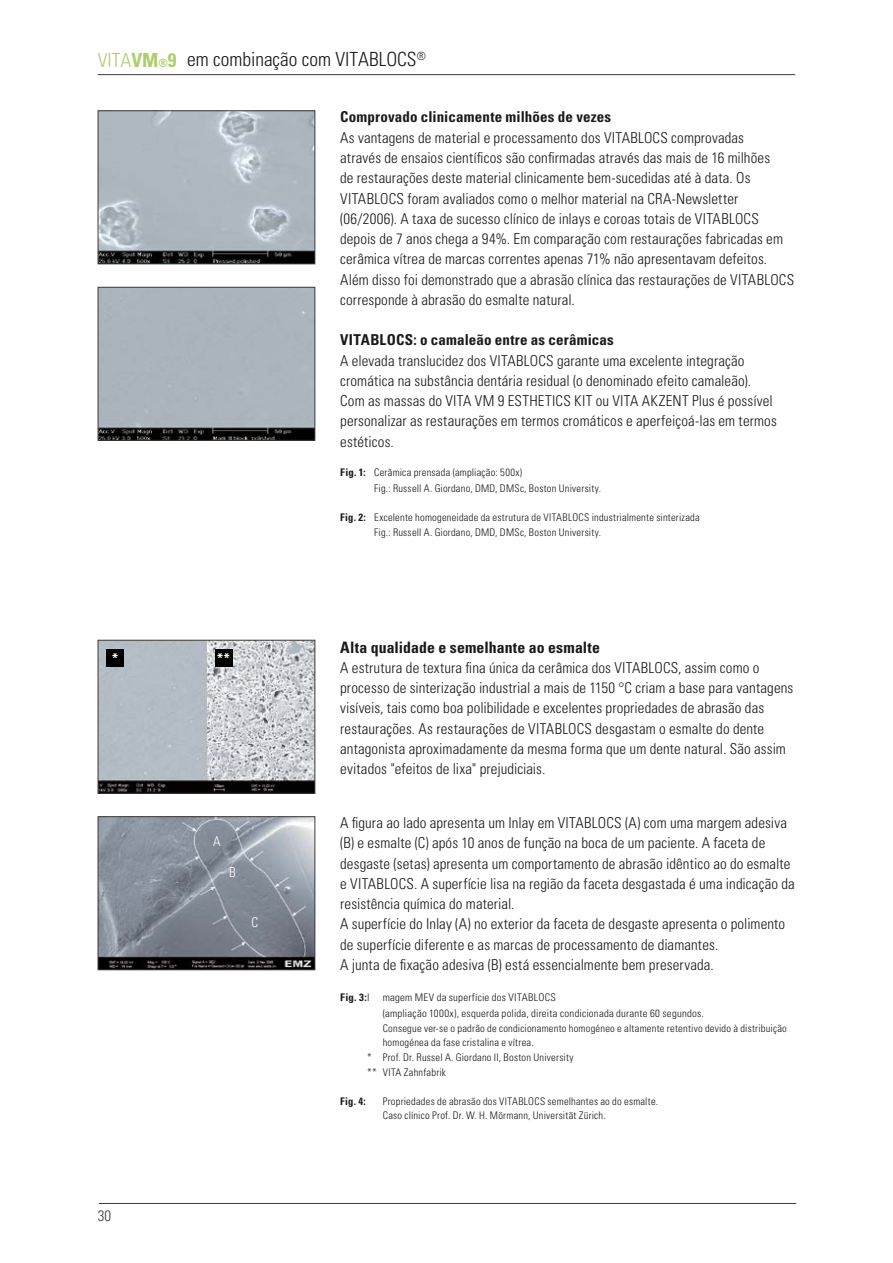
<style>
.page{position:relative;width:893px;height:1263px;background:#fff}
.page>*{position:absolute;margin:0;border:0;box-sizing:border-box;transform-origin:0 0}
.t1{font:300 condensed 19.5px "Univers LT";color:#1a1a1a}
.t2{font:300 condensed 19.5px "Univers LT";color:#adce6c}
.t3{font:700 condensed 15.75px "Univers LT";letter-spacing:.005em;color:#1a1a1a}
.t4{font:300 condensed 15px/20.2px "Univers LT";letter-spacing:.01em;color:#1a1a1a}
.t5{font:700 condensed 15px "Univers LT";letter-spacing:.01em;color:#1a1a1a}
.t6{font:300 condensed 15px "Univers LT";color:#3b3b3a}
.t7{font:700 condensed 13.65px "Univers LT";color:#fff}
.t8{font:300 condensed 13.5px "Univers LT";color:#fff}
.t9{font:300 condensed 10.5px/15.8px "Univers LT";letter-spacing:.02em;color:#1a1a1a}
.t10{font:700 condensed 10.5px "Univers LT";color:#1a1a1a}
.s1{font-weight:700}
.s2{font-weight:700;font-size:11.25px}
</style>
<div class="page">
<hr style="left:99px;top:1203px;width:697px;height:1px;background:#3b3b3a">
<hr style="left:98px;top:74px;width:697px;height:1px;background:#3b3b3a">
<img style="left:100px;top:289px;width:213px;height:150px">
<div style="left:98px;top:287px;width:217px;height:154px;border:1px solid #3b3b3a"></div>
<img style="left:100px;top:642px;width:213px;height:149px">
<div style="left:98px;top:640px;width:217px;height:153px;border:1px solid #3b3b3a"></div>
<img style="left:100px;top:818px;width:213px;height:150px">
<div style="left:98px;top:816px;width:217px;height:154px;border:1px solid #3b3b3a"></div>
<img style="left:100px;top:113px;width:213px;height:149px">
<div style="left:98px;top:111px;width:217px;height:153px;border:1px solid #3b3b3a"></div>
<svg style="left:106px;top:649px;width:18px;height:18px"></svg>
<svg style="left:215px;top:649px;width:18px;height:18px"></svg>
<h1 class="t2" style="left:98px;top:48px;width:80px">VITA<span class="s1">VM</span><span class="s2">®</span><span class="s1">9</span></h1>
<h1 class="t1" style="left:187px;top:48px;width:240px">em combinação com VITABLOCS<sup>®</sup></h1>
<p class="t5" style="left:340px;top:108px;width:272px">Comprovado clinicamente milhões de vezes</p>
<p class="t4" style="left:340px;top:127px;width:455px">As vantagens de material e processamento dos VITABLOCS comprovadas<br>através de ensaios científicos são confirmadas através das mais de 16 milhões<br>de restaurações deste material clinicamente bem-sucedidas até à data. Os VITABLOCS foram avaliados como o melhor material na CRA-Newsletter (06/2006). A taxa de sucesso clínico de inlays e coroas totais de VITABLOCS depois de 7 anos chega a 94%. Em comparação com restaurações fabricadas em cerâmica vítrea de marcas correntes apenas 71% não apresentavam defeitos.<br>Além disso foi demonstrado que a abrasão clínica das restaurações de VITABLOCS corresponde à abrasão do esmalte natural.</p>
<p class="t5" style="left:340px;top:331px;width:275px">VITABLOCS: o camaleão entre as cerâmicas</p>
<p class="t4" style="left:340px;top:350px;width:438px">A elevada translucidez dos VITABLOCS garante uma excelente integração cromática na substância dentária residual (o denominado efeito camaleão).<br>Com as massas do VITA VM 9 ESTHETICS KIT ou VITA AKZENT Plus é possível personalizar as restaurações em termos cromáticos e aperfeiçoá-las em termos estéticos.</p>
<p class="t9" style="left:374px;top:464px;width:228px;text-indent:-34px"><span class="s1">Fig. 1:</span> Cerâmica prensada (ampliação: 500x)<br>Fig.: Russell A. Giordano, DMD, DMSc, Boston University.</p>
<p class="t9" style="left:374px;top:510px;width:327px;line-height:14.7px;text-indent:-34px"><span class="s1">Fig. 2:</span> Excelente homogeneidade da estrutura de VITABLOCS industrialmente sinterizada<br>Fig.: Russell A. Giordano, DMD, DMSc, Boston University.</p>
<p class="t7" style="left:112px;top:650px;width:8px">*</p>
<p class="t7" style="left:217px;top:650px;width:14px">**</p>
<p class="t8" style="left:213px;top:833px;width:9px">A</p>
<p class="t8" style="left:229px;top:864px;width:8px">B</p>
<p class="t8" style="left:252px;top:914px;width:8px">C</p>
<p class="t6" style="left:98px;top:1206px;width:15px">30</p>
<p class="t3" style="left:340px;top:637px;width:261px">Alta qualidade e semelhante ao esmalte</p>
<p class="t4" style="left:340px;top:657px;width:455px">A estrutura de textura fina única da cerâmica dos VITABLOCS, assim como o processo de sinterização industrial a mais de 1150 °C criam a base para vantagens visíveis, tais como boa polibilidade e excelentes propriedades de abrasão das restaurações. As restaurações de VITABLOCS desgastam o esmalte do dente antagonista aproximadamente da mesma forma que um dente natural. São assim evitados "efeitos de lixa" prejudiciais.</p>
<p class="t4" style="left:340px;top:813px;width:456px">A figura ao lado apresenta um Inlay em VITABLOCS (A) com uma margem adesiva (B) e esmalte (C) após 10 anos de função na boca de um paciente. A faceta de desgaste (setas) apresenta um comportamento de abrasão idêntico ao do esmalte e VITABLOCS. A superfície lisa na região da faceta desgastada é uma indicação da resistência química do material.<br>A superfície do Inlay (A) no exterior da faceta de desgaste apresenta o polimento de superfície diferente e as marcas de processamento de diamantes.<br>A junta de fixação adesiva (B) está essencialmente bem preservada.</p>
<p class="t9" style="left:383px;top:990px;width:323px;text-indent:-43px"><span class="s1">Fig. 3:</span>I magem MEV da superfície dos VITABLOCS<br>(ampliação 1000x), esquerda polida, direita condicionada durante 60 segundos.</p>
<p class="t9" style="left:383px;top:1020px;width:406px">Consegue ver-se o padrão de condicionamento homogéneo e altamente retentivo devido à distribuição</p>
<p class="t9" style="left:383px;top:1035px;width:153px">homogénea da fase cristalina e vítrea.</p>
<p class="t9" style="left:367px;top:1049px;width:208px">* Prof. Dr. Russel A. Giordano II, Boston University</p>
<p class="t9" style="left:367px;top:1064px;width:80px">** VITA Zahnfabrik</p>
<p class="t10" style="left:340px;top:1095px;width:27px">Fig. 4:</p>
<p class="t9" style="left:383px;top:1094px;width:277px;line-height:14.7px">Propriedades de abrasão dos VITABLOCS semelhantes ao do esmalte.<br>Caso clínico Prof. Dr. W. H. Mörmann, Universität Zürich.</p>
</div>
